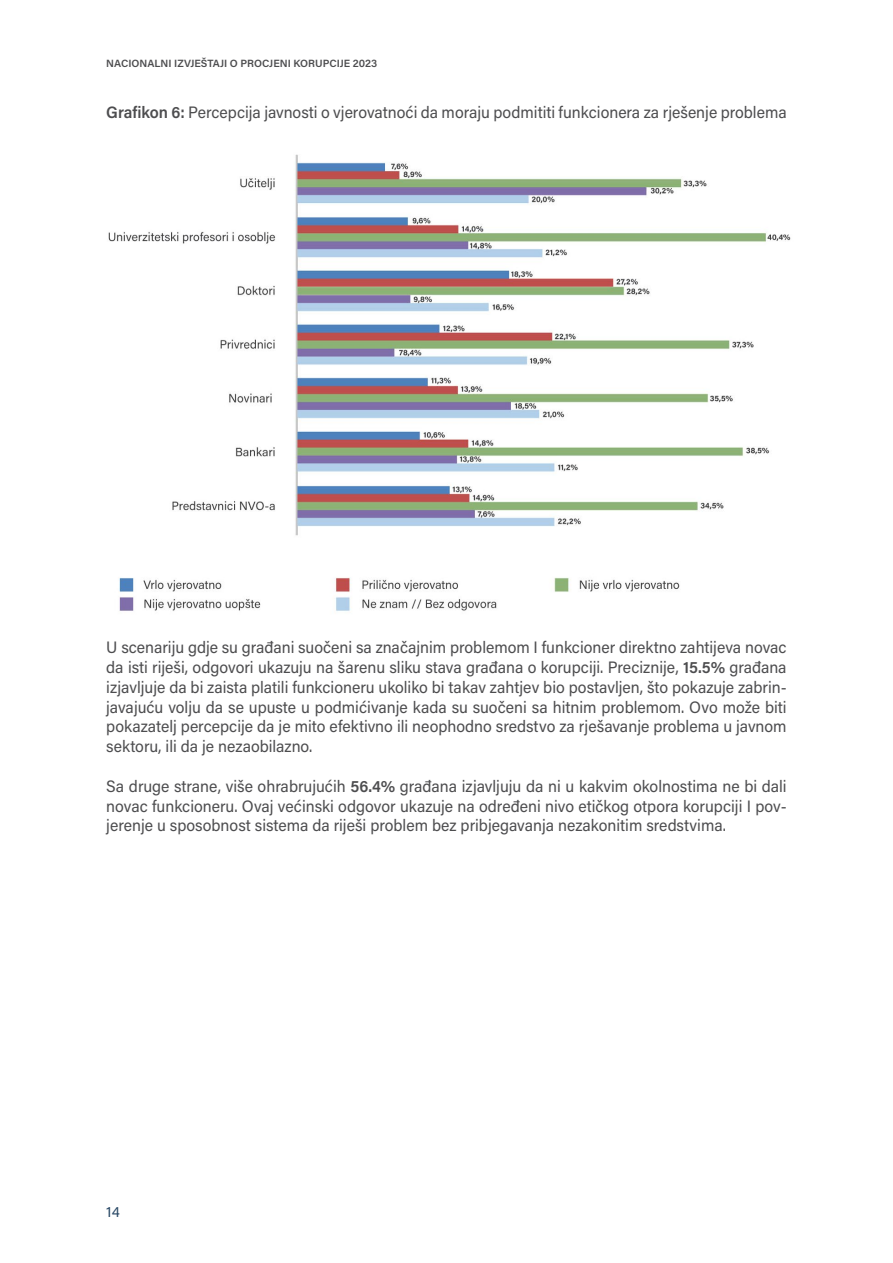
<style>
.page{position:relative;width:893px;height:1263px;background:#fff}
.page>*{position:absolute;margin:0;border:0;box-sizing:border-box;transform-origin:0 0}
.t1{font:16.5px/19.8px "Acumin Pro";color:#4d4d4f;text-align:justify;scale:.96 1}
.t2{font:15px "Acumin Pro";color:#2a4966}
.t3{font:600 10.5px "Acumin Pro";color:#4d4d4f}
.s1{font-weight:600}
</style>
<div class="page">
<img style="left:108px;top:154px;width:683px;height:457px">
<p class="t3" style="left:106px;top:56px;width:273px">NACIONALNI IZVJEŠTAJI O PROCJENI KORUPCIJE 2023</p>
<p class="t1" style="left:106px;top:102px;width:710px"><span class="s1">Grafikon 6:</span> Percepcija javnosti o vjerovatnoći da moraju podmititi funkcionera za rješenje problema</p>
<p class="t1" style="left:106px;top:637px;width:710px">U scenariju gdje su građani suočeni sa značajnim problemom I funkcioner direktno zahtijeva novac da isti riješi, odgovori ukazuju na šarenu sliku stava građana o korupciji. Preciznije, <span class="s1">15.5%</span> građana izjavljuje da bi zaista platili funkcioneru ukoliko bi takav zahtjev bio postavljen, što pokazuje zabrin&shy;javajuću volju da se upuste u podmićivanje kada su suočeni sa hitnim problemom. Ovo može biti pokazatelj percepcije da je mito efektivno ili neophodno sredstvo za rješavanje problema u javnom sektoru, ili da je nezaobilazno.</p>
<p class="t1" style="left:106px;top:775px;width:710px">Sa druge strane, više ohrabrujućih <span class="s1">56.4%</span> građana izjavljuju da ni u kakvim okolnostima ne bi dali novac funkcioneru. Ovaj većinski odgovor ukazuje na određeni nivo etičkog otpora korupciji I pov&shy;jerenje u sposobnost sistema da riješi problem bez pribjegavanja nezakonitim sredstvima.</p>
<p class="t2" style="left:106px;top:1201px;width:15px">14</p>
</div>
